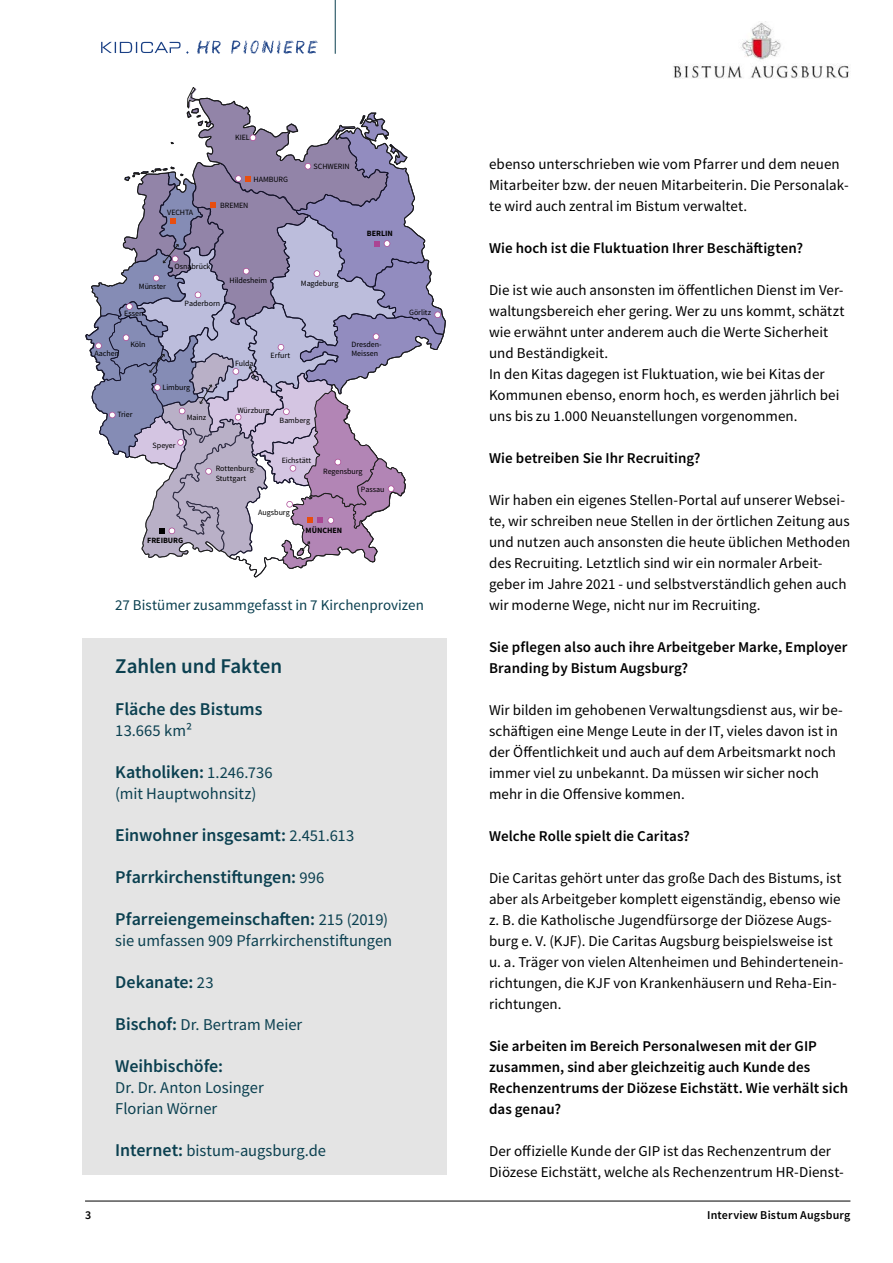
<style>
.page{position:relative;width:893px;height:1263px;background:#fff}
.page>*{position:absolute;margin:0;border:0;box-sizing:border-box;transform-origin:0 0}
.Fließtext{font:600 21px "Source Sans Pro";letter-spacing:-.005em;color:#0b4050}
.Fließtext-2{font:600 18px "Source Sans Pro";letter-spacing:-.005em;color:#0b4050}
.Fließtext-3{font:16.5px "Source Sans Pro";color:#0b4050}
.Fließtext-4{font:15px/21px "Source Sans Pro";letter-spacing:.005em;color:#000}
.Fließtext-5{font:600 15px/21px "Source Sans Pro";letter-spacing:.005em;color:#000}
.Fließtext-6{font:15px "Source Sans Pro";letter-spacing:.005em;color:#0b4050}
.Fußnote_Schwarz{font:600 12px "Source Sans Pro";letter-spacing:.015em;color:#000}
.t1{font:8.1px/9.6px "Source Sans Pro";letter-spacing:-.005em;color:#000}
.t2{font:700 8.1px "Source Sans Pro";color:#000}
.s1{font-weight:400;font-size:16.5px}
.s2{font-weight:600;font-size:18px}
</style>
<div class="page">
<hr style="left:85px;top:1201px;width:765px;height:1px;background:#000">
<img style="left:673px;top:23px;width:176px;height:56px">
<svg style="left:101px;top:42px;width:80px;height:11px"></svg>
<svg style="left:199px;top:40px;width:34px;height:14px"></svg>
<hr style="left:335px;top:0;width:1px;height:54px;background:#0b4050">
<div style="left:82px;top:638px;width:364px;height:536px;background:#e4e4e4"></div>
<svg style="left:85px;top:87px;width:361px;height:490px"></svg>
<p class="t1" style="left:235px;top:133px;width:16px">KIEL</p>
<p class="t1" style="left:167px;top:207px;width:27px">VECHTA</p>
<p class="t1" style="left:253px;top:174px;width:36px">HAMBURG</p>
<p class="t1" style="left:220px;top:201px;width:30px">BREMEN</p>
<p class="t1" style="left:139px;top:282px;width:29px">Münster</p>
<p class="t1" style="left:175px;top:261px;width:37px">Osnabrück</p>
<p class="t1" style="left:230px;top:276px;width:39px">Hildesheim</p>
<p class="t1" style="left:124px;top:308px;width:21px">Essen</p>
<p class="t1" style="left:130px;top:340px;width:17px">Köln</p>
<p class="t1" style="left:94px;top:349px;width:26px">Aachen</p>
<p class="t1" style="left:185px;top:299px;width:37px">Paderborn</p>
<p class="t1" style="left:235px;top:358px;width:20px">Fulda</p>
<p class="t1" style="left:271px;top:351px;width:21px">Erfurt</p>
<p class="t1" style="left:314px;top:161px;width:37px">SCHWERIN</p>
<p class="t1" style="left:301px;top:279px;width:39px">Magdeburg</p>
<p class="t2" style="left:367px;top:228px;width:27px">BERLIN</p>
<p class="t1" style="left:351px;top:339px;width:32px">Dresden-<br>Meissen</p>
<p class="t1" style="left:117px;top:410px;width:17px">Trier</p>
<p class="t1" style="left:163px;top:383px;width:29px">Limburg</p>
<p class="t1" style="left:187px;top:413px;width:21px">Mainz</p>
<p class="t1" style="left:153px;top:441px;width:24px">Speyer</p>
<p class="t2" style="left:147px;top:535px;width:37px">FREIBURG</p>
<p class="t1" style="left:237px;top:406px;width:34px">Würzburg</p>
<p class="t1" style="left:280px;top:416px;width:32px">Bamberg</p>
<p class="t1" style="left:282px;top:456px;width:31px">Eichstätt</p>
<p class="t1" style="left:216px;top:464px;width:42px">Rottenburg-</p>
<p class="t1" style="left:323px;top:466px;width:41px">Regensburg</p>
<p class="t1" style="left:216px;top:473px;width:32px">Stuttgart</p>
<p class="t1" style="left:361px;top:484px;width:25px">Passau</p>
<p class="t1" style="left:258px;top:508px;width:33px">Augsburg</p>
<p class="t2" style="left:306px;top:525px;width:38px">MÜNCHEN</p>
<p class="t1" style="left:409px;top:308px;width:24px">Görlitz</p>
<p class="Fließtext-6" style="left:115px;top:595px;width:310px">27 Bistümer zusammgefasst in 7 Kirchenprovizen</p>
<p class="Fließtext" style="left:115px;top:652px;width:168px">Zahlen und Fakten</p>
<p class="Fließtext-2" style="left:115px;top:697px;width:149px">Fläche des Bistums</p>
<p class="Fließtext-3" style="left:115px;top:720px;width:78px">13.665 km²</p>
<p class="Fließtext-2" style="left:115px;top:760px;width:159px">Katholiken: <span class="s1">1.246.736</span></p>
<p class="Fließtext-3" style="left:115px;top:783px;width:143px">(mit Hauptwohnsitz)</p>
<p class="Fließtext-2" style="left:115px;top:823px;width:240px">Einwohner insgesamt: <span class="s1">2.451.613</span></p>
<p class="Fließtext-2" style="left:115px;top:865px;width:211px">Pfarrkirchenstiftungen: <span class="s1">996</span></p>
<p class="Fließtext-2" style="left:115px;top:907px;width:274px">Pfarreiengemeinschaften: <span class="s1">215 (2019)</span></p>
<p class="Fließtext-3" style="left:115px;top:930px;width:278px">sie umfassen 909 Pfarrkirchenstiftungen</p>
<p class="Fließtext-2" style="left:115px;top:970px;width:100px">Dekanate: <span class="s1">23</span></p>
<p class="Fließtext-3" style="left:115px;top:1014px;width:189px"><span class="s2">Bischof:</span> Dr. Bertram Meier</p>
<p class="Fließtext-2" style="left:115px;top:1054px;width:109px">Weihbischöfe:</p>
<p class="Fließtext-3" style="left:115px;top:1077px;width:150px">Dr. Dr. Anton Losinger</p>
<p class="Fließtext-3" style="left:115px;top:1098px;width:104px">Florian Wörner</p>
<p class="Fließtext-3" style="left:115px;top:1140px;width:212px"><span class="s2">Internet:</span> bistum-augsburg.de</p>
<p class="Fließtext-4" style="left:489px;top:153px;width:361px">ebenso unterschrieben wie vom Pfarrer und dem neuen<br>Mitarbeiter bzw. der neuen Mitarbeiterin. Die Personalak&shy;te wird auch zentral im Bistum verwaltet.</p>
<p class="Fließtext-5" style="left:489px;top:237px;width:316px">Wie hoch ist die Fluktuation Ihrer Beschäftigten?</p>
<p class="Fließtext-4" style="left:489px;top:279px;width:357px">Die ist wie auch ansonsten im öffentlichen Dienst im Ver&shy;waltungsbereich eher gering. Wer zu uns kommt, schätzt wie erwähnt unter anderem auch die Werte Sicherheit und Beständigkeit.</p>
<p class="Fließtext-4" style="left:489px;top:363px;width:352px">In den Kitas dagegen ist Fluktuation, wie bei Kitas der<br>Kommunen ebenso, enorm hoch, es werden jährlich bei uns bis zu 1.000 Neuanstellungen vorgenommen.</p>
<p class="Fließtext-5" style="left:489px;top:447px;width:213px">Wie betreiben Sie Ihr Recruiting?</p>
<p class="Fließtext-4" style="left:489px;top:489px;width:363px">Wir haben ein eigenes Stellen-Portal auf unserer Websei&shy;te, wir schreiben neue Stellen in der örtlichen Zeitung aus und nutzen auch ansonsten die heute üblichen Methoden des Recruiting. Letztlich sind wir ein normaler Arbeit&shy;geber im Jahre 2021 - und selbstverständlich gehen auch wir moderne Wege, nicht nur im Recruiting.</p>
<p class="Fließtext-5" style="left:489px;top:636px;width:360px">Sie pflegen also auch ihre Arbeitgeber Marke, Employer<br>Branding by Bistum Augsburg?</p>
<p class="Fließtext-4" style="left:489px;top:699px;width:355px">Wir bilden im gehobenen Verwaltungsdienst aus, wir be&shy;schäftigen eine Menge Leute in der IT, vieles davon ist in der Öffentlichkeit und auch auf dem Arbeitsmarkt noch immer viel zu unbekannt. Da müssen wir sicher noch mehr in die Offensive kommen.</p>
<p class="Fließtext-5" style="left:489px;top:825px;width:202px">Welche Rolle spielt die Caritas?</p>
<p class="Fließtext-4" style="left:489px;top:867px;width:356px">Die Caritas gehört unter das große Dach des Bistums, ist aber als Arbeitgeber komplett eigenständig, ebenso wie z. B. die Katholische Jugendfürsorge der Diözese Augs&shy;burg e. V. (KJF). Die Caritas Augsburg beispielsweise ist u. a. Träger von vielen Altenheimen und Behindertenein&shy;richtungen, die KJF von Krankenhäusern und Reha-Ein&shy;richtungen.</p>
<p class="Fließtext-5" style="left:489px;top:1035px;width:361px">Sie arbeiten im Bereich Personalwesen mit der GIP zusammen, sind aber gleichzeitig auch Kunde des Rechenzentrums der Diözese Eichstätt. Wie verhält sich das genau?</p>
<p class="Fließtext-4" style="left:489px;top:1140px;width:356px">Der offizielle Kunde der GIP ist das Rechenzentrum der<br>Diözese Eichstätt, welche als Rechenzentrum HR-Dienst-</p>
<p class="Fußnote_Schwarz" style="left:85px;top:1207px;width:8px">3</p>
<p class="Fußnote_Schwarz" style="left:707px;top:1207px;width:145px">Interview Bistum Augsburg</p>
</div>
